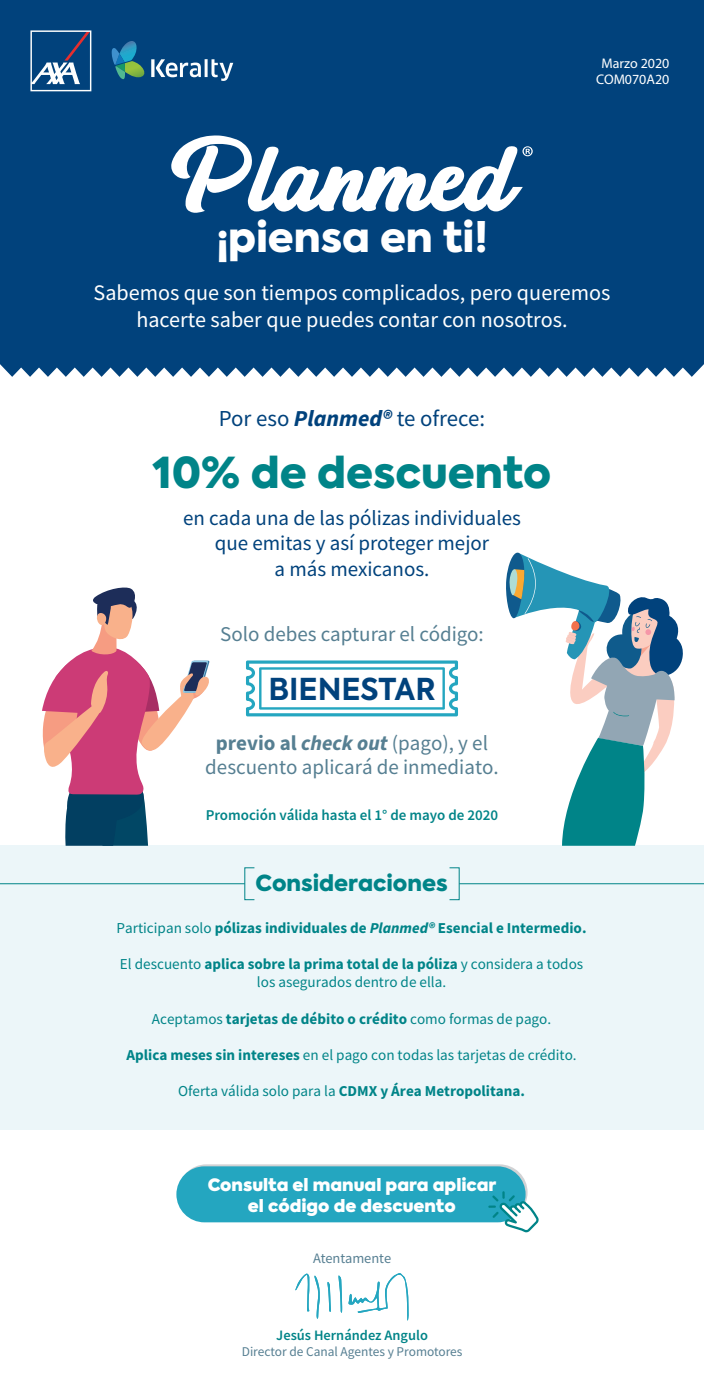
<style>
.page{position:relative;width:704px;height:1382px;background:#fff}
.page>*{position:absolute;margin:0;border:0;box-sizing:border-box;transform-origin:0 0}
.t1{font:900 42.4px "Axiforma";color:#008488}
.t2{font:900 40.6px "Axiforma";color:#fff}
.t3{font:700 30px "Axiforma";color:#01427c}
.t4{font:22.8px "Source Sans Pro";color:#01427c}
.t5{font:22.1px/26.6px "Source Sans Pro";color:#fff;text-align:center}
.t6{font:900 22px "Axiforma";color:#008488}
.t7{font:21px/24.1px "Source Sans Pro";color:#567f92;text-align:center}
.t8{font:21px/25.2px "Source Sans Pro";color:#01427c;text-align:center}
.t9{font:800 17px/20.4px "Axiforma";color:#fff;text-align:center}
.t10{font:15.2px/17.9px "Source Sans Pro";color:#008488;text-align:center}
.t11{font:700 15.2px "Source Sans Pro";color:#008488}
.t12{font:600 15px "Source Sans Pro";color:#008488}
.t13{font:600 14.4px "Source Sans Pro";color:#008488}
.t14{font:14.4px "Source Sans Pro";color:#567f92}
.t15{font:14px/16.8px "Myriad Pro";color:#fff;text-align:center}
.t16{font:13.4px "Source Sans Pro";color:#567f92}
.s1{font-weight:700;font-style:italic}
.s2{font-weight:700}
.s3{font-weight:400}
.s4{font-style:italic}
</style>
<div class="page">
<div style="left:0;top:0;width:704px;height:377px;background:#01427c"></div>
<svg style="left:171px;top:135px;width:361px;height:78px"></svg>
<svg style="left:30px;top:30px;width:61px;height:61px"></svg>
<hr style="left:204px;top:59px;width:3px;height:18px;background:#fdfefe">
<svg style="left:211px;top:59px;width:22px;height:22px"></svg>
<svg style="left:112px;top:41px;width:89px;height:39px"></svg>
<svg style="left:295px;top:1273px;width:113px;height:47px"></svg>
<div style="left:178px;top:1164px;width:349px;height:56px;background:#d1d2d4;border-radius:28px"></div>
<div style="left:176px;top:1166px;width:349px;height:56px;background:#24a6c0;border-radius:28px"></div>
<svg style="left:488px;top:1191px;width:51px;height:41px"></svg>
<div style="left:0;top:846px;width:704px;height:284px;background:#ecf6f9"></div>
<svg style="left:246px;top:660px;width:212px;height:56px"></svg>
<svg style="left:505px;top:552px;width:179px;height:294px"></svg>
<hr style="left:459px;top:883px;width:245px;height:1px;background:#008488">
<hr style="left:0;top:883px;width:245px;height:1px;background:#008488">
<svg style="left:41px;top:587px;width:168px;height:259px"></svg>
<p class="t15" style="left:596px;top:54px;width:75px">Marzo 2020<br>COM070A20</p>
<h2 class="t2" style="left:216px;top:208px;width:273px">¡piensa en ti!</h2>
<h3 class="t5" style="left:93px;top:279px;width:518px">Sabemos que son tiempos complicados, pero queremos hacerte saber que puedes contar con nosotros.</h3>
<h3 class="t4" style="left:219px;top:404px;width:268px">Por eso <span class="s1">Planmed®</span> te ofrece:</h3>
<h1 class="t1" style="left:153px;top:442px;width:400px">10% de descuento</h1>
<h3 class="t8" style="left:183px;top:505px;width:339px">en cada una de las pólizas individuales que emitas y así proteger mejor<br>a más mexicanos.</h3>
<h3 class="t7" style="left:220px;top:622px;width:265px">Solo debes capturar el código:</h3>
<h3 class="t3" style="left:268px;top:669px;width:169px">BIENESTAR</h3>
<h3 class="t7" style="left:205px;top:730px;width:295px"><span class="s2">previo al</span> <span class="s1">check out</span> (pago), y el descuento aplicará de inmediato.</h3>
<p class="t12" style="left:206px;top:805px;width:294px">Promoción válida hasta el 1° de mayo de 2020</p>
<h3 class="t6" style="left:255px;top:867px;width:194px">Consideraciones</h3>
<p class="t11" style="left:117px;top:918px;width:471px"><span class="s3">Participan solo</span> pólizas individuales de <span class="s4">Planmed®</span> Esencial e Intermedio.</p>
<p class="t10" style="left:120px;top:955px;width:465px">El descuento <span class="s2">aplica sobre la prima total de la póliza</span> y considera a todos los asegurados dentro de ella.</p>
<p class="t10" style="left:152px;top:1009px;width:401px">Aceptamos <span class="s2">tarjetas de débito o crédito</span> como formas de pago.</p>
<p class="t10" style="left:126px;top:1046px;width:451px"><span class="s2">Aplica meses sin intereses</span> en el pago con todas las tarjetas de crédito.</p>
<p class="t11" style="left:178px;top:1081px;width:348px"><span class="s3">Oferta válida solo para la</span> CDMX y Área Metropolitana.</p>
<p class="t9" style="left:208px;top:1175px;width:290px">Consulta el manual para aplicar el código de descuento</p>
<p class="t14" style="left:313px;top:1249px;width:79px">Atentamente</p>
<p class="t13" style="left:276px;top:1325px;width:153px">Jesús Hernández Angulo</p>
<p class="t16" style="left:242px;top:1343px;width:222px">Director de Canal Agentes y Promotores</p>
</div>
